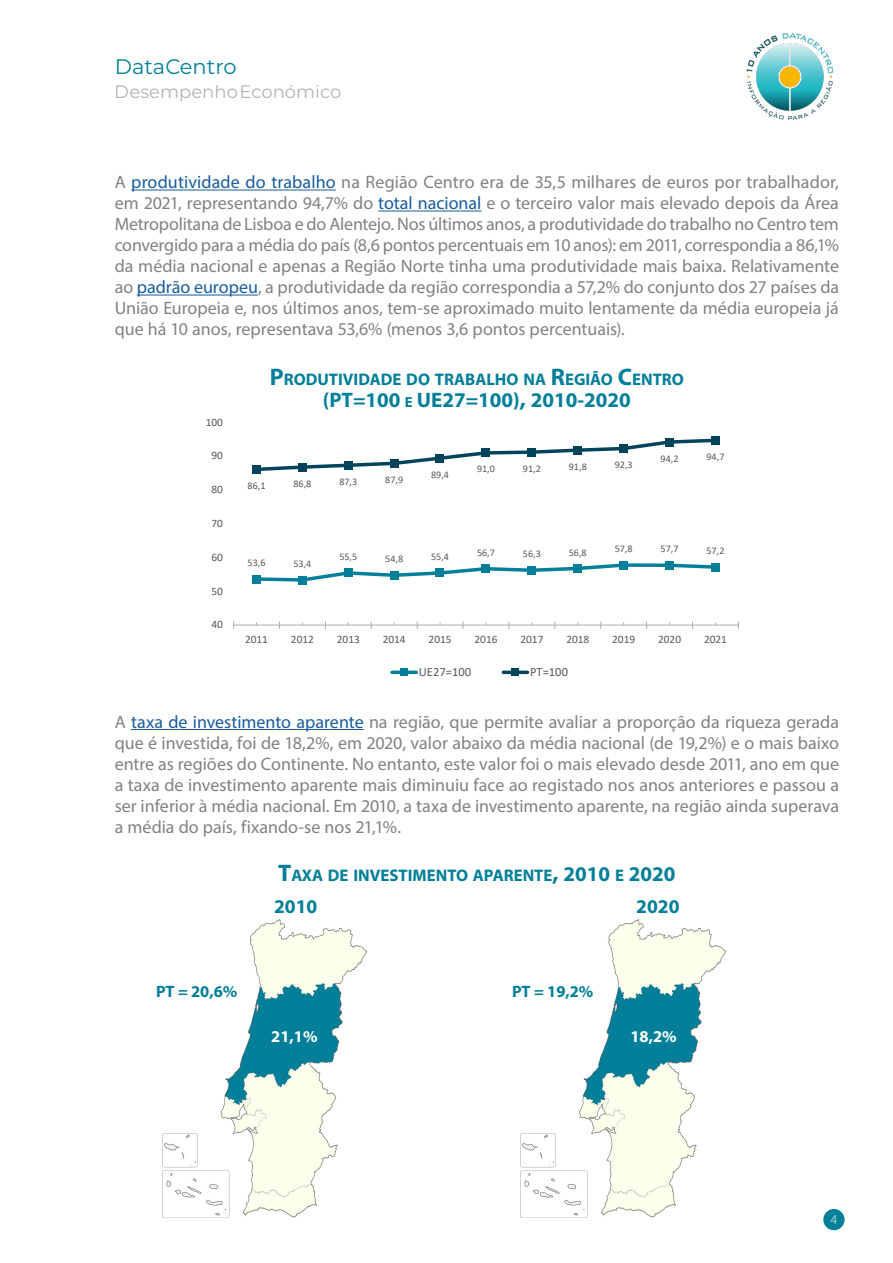
<style>
.page{position:relative;width:893px;height:1263px;background:#fff}
.page>*{position:absolute;margin:0;border:0;box-sizing:border-box;transform-origin:0 0}
.A_-_TITULO_entrada{font:700 21px "Myriad Pro";color:#037f99}
.t1{font:21px "Montserrat";color:#037f99}
.A_-_TITULO_entrada-2{font:700 19.5px "Myriad Pro";color:#037f99}
.A_-_texto_corrido{font:18px/21px "Myriad Pro";letter-spacing:-.005em;color:#808285;text-align:justify}
.t2{font:18px "Montserrat";color:#808285}
.A_-_TITULO_entrada-3{font:700 16.8px "Myriad Pro";color:#037f99}
.A_-_TITULO_entrada-4{font:700 16.5px "Myriad Pro";color:#037f99}
.A_-_TITULO_entrada-5{font:700 16.5px "Myriad Pro";color:#fff}
.t3{font:13.5px "Myriad Pro";color:#fff}
.t4{font:12.6px "Calibri";color:#595959}
.t5{font:11.4px "Calibri";color:#595959}
.t6{font:10.2px "Calibri";color:#595959}
.s1{color:#175d9e}
.s2{font-size:24px}
.s3{font-size:14.7px}
.s4{font-size:21px}
</style>
<div class="page">
<div style="left:827px;top:1213px;width:14px;height:13px;background:#037f99;border-radius:50%"></div>
<div style="left:823px;top:1209px;width:22px;height:21px;border:8px solid #037f99;border-radius:50%"></div>
<img style="left:746px;top:33px;width:88px;height:88px">
<hr style="left:131px;top:190px;width:205px;height:1px;background:#175d9e">
<hr style="left:378px;top:211px;width:104px;height:1px;background:#175d9e">
<hr style="left:137px;top:295px;width:121px;height:1px;background:#175d9e">
<hr style="left:234px;top:625px;width:504px;height:1px;background:#afabab">
<svg style="left:261px;top:563px;width:458px;height:19px"></svg>
<div style="left:252px;top:575px;width:9px;height:8px;background:#037f99"></div>
<div style="left:298px;top:576px;width:9px;height:8px;background:#037f99"></div>
<div style="left:344px;top:568px;width:9px;height:9px;background:#037f99"></div>
<div style="left:390px;top:571px;width:9px;height:9px;background:#037f99"></div>
<div style="left:436px;top:568px;width:8px;height:9px;background:#037f99"></div>
<div style="left:482px;top:564px;width:8px;height:9px;background:#037f99"></div>
<div style="left:527px;top:566px;width:9px;height:9px;background:#037f99"></div>
<div style="left:573px;top:564px;width:9px;height:9px;background:#037f99"></div>
<div style="left:619px;top:561px;width:9px;height:9px;background:#037f99"></div>
<div style="left:665px;top:561px;width:9px;height:9px;background:#037f99"></div>
<div style="left:711px;top:563px;width:9px;height:8px;background:#037f99"></div>
<svg style="left:261px;top:438px;width:450px;height:34px"></svg>
<div style="left:252px;top:465px;width:9px;height:9px;background:#00445b"></div>
<div style="left:298px;top:463px;width:9px;height:8px;background:#00445b"></div>
<div style="left:344px;top:461px;width:9px;height:9px;background:#00445b"></div>
<div style="left:390px;top:459px;width:9px;height:9px;background:#00445b"></div>
<div style="left:436px;top:454px;width:8px;height:9px;background:#00445b"></div>
<div style="left:482px;top:448px;width:8px;height:9px;background:#00445b"></div>
<div style="left:527px;top:448px;width:9px;height:9px;background:#00445b"></div>
<div style="left:573px;top:446px;width:9px;height:8px;background:#00445b"></div>
<div style="left:619px;top:444px;width:9px;height:9px;background:#00445b"></div>
<div style="left:665px;top:438px;width:9px;height:8px;background:#00445b"></div>
<div style="left:711px;top:436px;width:9px;height:9px;background:#00445b"></div>
<hr style="left:392px;top:671px;width:24px;height:3px;background:#037f99">
<div style="left:400px;top:668px;width:8px;height:8px;background:#037f99"></div>
<hr style="left:503px;top:671px;width:24px;height:3px;background:#00445b">
<div style="left:512px;top:668px;width:7px;height:8px;background:#00445b"></div>
<hr style="left:131px;top:729px;width:233px;height:1px;background:#175d9e">
<img style="left:162px;top:920px;width:204px;height:297px">
<img style="left:521px;top:920px;width:204px;height:297px">
<div style="left:156px;top:985px;width:81px;height:12px;background:#fff"></div>
<div style="left:512px;top:985px;width:81px;height:12px;background:#fff"></div>
<p class="t1" style="left:115px;top:52px;width:124px">DataCentro</p>
<p class="t2" style="left:115px;top:80px;width:228px">Desempenho Económico</p>
<p class="A_-_texto_corrido" style="left:115px;top:171px;width:726px">A <span class="s1">produtividade do trabalho</span> na Região Centro era de 35,5 milhares de euros por trabalhador, em 2021, representando 94,7% do <span class="s1">total nacional</span> e o terceiro valor mais elevado depois da Área Metropolitana de Lisboa e do Alentejo. Nos últimos anos, a produtividade do trabalho no Centro tem convergido para a média do país (8,6 pontos percentuais em 10 anos): em 2011, correspondia a 86,1% da média nacional e apenas a Região Norte tinha uma produtividade mais baixa. Relativamente ao <span class="s1">padrão europeu</span>, a produtividade da região correspondia a 57,2% do conjunto dos 27 países da União Europeia e, nos últimos anos, tem-se aproximado muito lentamente da média europeia já que há 10 anos, representava 53,6% (menos 3,6 pontos percentuais).</p>
<p class="A_-_TITULO_entrada-3" style="left:270px;top:368px;width:415px"><span class="s2">P</span>RODUTIVIDADE DO TRABALHO NA <span class="s2">R</span>EGIÃO <span class="s2">C</span>ENTRO</p>
<p class="A_-_TITULO_entrada" style="left:323px;top:386px;width:310px">(PT=100 <span class="s3">E</span> UE27=100)<span class="s2">,</span> 2010-2020</p>
<p class="t5" style="left:206px;top:414px;width:19px">100</p>
<p class="t5" style="left:212px;top:448px;width:13px">90</p>
<p class="t5" style="left:212px;top:481px;width:13px">80</p>
<p class="t5" style="left:212px;top:515px;width:13px">70</p>
<p class="t5" style="left:212px;top:549px;width:13px">60</p>
<p class="t5" style="left:212px;top:583px;width:13px">50</p>
<p class="t5" style="left:212px;top:617px;width:13px">40</p>
<p class="t6" style="left:248px;top:479px;width:19px">86,1</p>
<p class="t6" style="left:293px;top:476px;width:19px">86,8</p>
<p class="t6" style="left:339px;top:474px;width:19px">87,3</p>
<p class="t6" style="left:385px;top:472px;width:19px">87,9</p>
<p class="t6" style="left:431px;top:467px;width:19px">89,4</p>
<p class="t6" style="left:248px;top:556px;width:19px">53,6</p>
<p class="t6" style="left:293px;top:557px;width:19px">53,4</p>
<p class="t6" style="left:339px;top:550px;width:19px">55,5</p>
<p class="t6" style="left:385px;top:552px;width:19px">54,8</p>
<p class="t6" style="left:431px;top:550px;width:19px">55,4</p>
<p class="t6" style="left:477px;top:462px;width:19px">91,0</p>
<p class="t6" style="left:523px;top:461px;width:19px">91,2</p>
<p class="t6" style="left:569px;top:459px;width:19px">91,8</p>
<p class="t6" style="left:615px;top:458px;width:19px">92,3</p>
<p class="t6" style="left:661px;top:451px;width:19px">94,2</p>
<p class="t6" style="left:706px;top:449px;width:19px">94,7</p>
<p class="t6" style="left:477px;top:545px;width:19px">56,7</p>
<p class="t6" style="left:523px;top:547px;width:19px">56,3</p>
<p class="t6" style="left:569px;top:545px;width:19px">56,8</p>
<p class="t6" style="left:615px;top:542px;width:19px">57,8</p>
<p class="t6" style="left:661px;top:542px;width:19px">57,7</p>
<p class="t6" style="left:706px;top:544px;width:19px">57,2</p>
<p class="t5" style="left:245px;top:631px;width:24px">2011</p>
<p class="t5" style="left:291px;top:631px;width:24px">2012</p>
<p class="t5" style="left:337px;top:631px;width:24px">2013</p>
<p class="t5" style="left:383px;top:631px;width:24px">2014</p>
<p class="t5" style="left:429px;top:631px;width:24px">2015</p>
<p class="t5" style="left:474px;top:631px;width:24px">2016</p>
<p class="t5" style="left:520px;top:631px;width:24px">2017</p>
<p class="t5" style="left:566px;top:631px;width:24px">2018</p>
<p class="t5" style="left:612px;top:631px;width:24px">2019</p>
<p class="t5" style="left:658px;top:631px;width:24px">2020</p>
<p class="t5" style="left:704px;top:631px;width:24px">2021</p>
<p class="t4" style="left:419px;top:663px;width:54px">UE27=100</p>
<p class="t4" style="left:530px;top:663px;width:40px">PT=100</p>
<p class="A_-_texto_corrido" style="left:115px;top:711px;width:726px">A <span class="s1">taxa de investimento aparente</span> na região, que permite avaliar a proporção da riqueza gerada que é investida, foi de 18,2%, em 2020, valor abaixo da média nacional (de 19,2%) e o mais baixo entre as regiões do Continente. No entanto, este valor foi o mais elevado desde 2011, ano em que a taxa de investimento aparente mais diminuiu face ao registado nos anos anteriores e passou a ser inferior à média nacional. Em 2010, a taxa de investimento aparente, na região ainda superava a média do país, fixando-se nos 21,1%.</p>
<p class="A_-_TITULO_entrada-3" style="left:278px;top:864px;width:399px"><span class="s2">T</span>AXA DE INVESTIMENTO APARENTE<span class="s2">,</span> <span class="s4">2010</span> E <span class="s4">2020</span></p>
<p class="A_-_TITULO_entrada-2" style="left:274px;top:894px;width:45px">2010</p>
<p class="A_-_TITULO_entrada-2" style="left:636px;top:894px;width:45px">2020</p>
<p class="A_-_TITULO_entrada-4" style="left:156px;top:981px;width:83px">PT = 20,6%</p>
<p class="A_-_TITULO_entrada-4" style="left:512px;top:981px;width:83px">PT = 19,2%</p>
<p class="A_-_TITULO_entrada-5" style="left:271px;top:1025px;width:48px">21,1%</p>
<p class="A_-_TITULO_entrada-5" style="left:630px;top:1025px;width:48px">18,2%</p>
<p class="t3" style="left:830px;top:1211px;width:8px">4</p>
</div>
